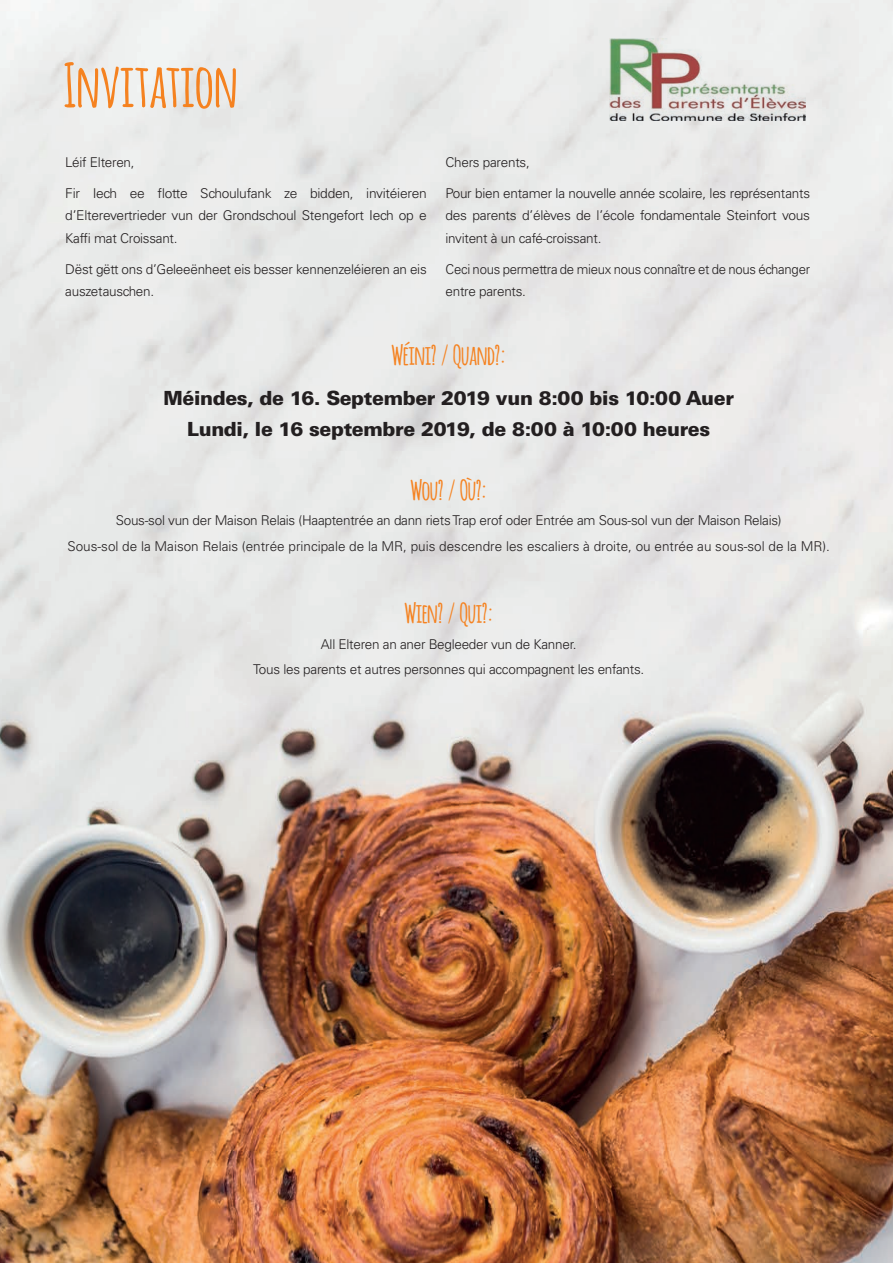
<style>
.page{position:relative;width:893px;height:1263px;background:#fff}
.page>*{position:absolute;margin:0;border:0;box-sizing:border-box;transform-origin:0 0}
.titre_fr-de{font:700 60px "Amatic";color:#f58220}
._32-texte_conseil_al{font:700 27px "Amatic";letter-spacing:-.02em;color:#f58220}
._32-texte_conseil_al-2{font:900 19.5px "Univers LT Std";letter-spacing:-.02em;color:#231f20}
._32-texte_conseil_al-3{font:300 13.5px/22.5px "Univers LT Std";letter-spacing:-.02em;color:#231f20;text-align:justify}
._32-texte_conseil_al-4{font:300 13.5px/25.5px "Univers LT Std";color:#231f20;text-align:center}
</style>
<div class="page">
<img style="left:0;top:0;width:893px;height:1263px">
<img style="left:610px;top:39px;width:195px;height:82px">
<p class="titre_fr-de" style="left:64px;top:43px;width:176px">Invitation</p>
<p class="_32-texte_conseil_al-3" style="left:65px;top:151px;width:71px">Léif Elteren,</p>
<p class="_32-texte_conseil_al-3" style="left:65px;top:182px;width:363px">Fir Iech ee flotte Schoulufank ze bidden, invitéieren d’Elterevertrieder vun der Grondschoul Stengefort Iech op e Kaffi mat Croissant.</p>
<p class="_32-texte_conseil_al-3" style="left:65px;top:258px;width:363px">Dëst gëtt ons d’Geleeënheet eis besser kennenzeléieren an eis auszetauschen.</p>
<p class="_32-texte_conseil_al-3" style="left:445px;top:151px;width:86px">Chers parents,</p>
<p class="_32-texte_conseil_al-3" style="left:445px;top:182px;width:366px">Pour bien entamer la nouvelle année scolaire, les représentants des parents d’élèves de l’école fondamentale Steinfort vous invitent à un café-croissant.</p>
<p class="_32-texte_conseil_al-3" style="left:446px;top:258px;width:366px">Ceci nous permettra de mieux nous connaître et de nous échanger entre parents.</p>
<p class="_32-texte_conseil_al" style="left:392px;top:336px;width:116px">Wéini? / Quand?:</p>
<p class="_32-texte_conseil_al-2" style="left:163px;top:385px;width:572px">Méindes, de 16. September 2019 vun 8:00 bis 10:00 Auer</p>
<p class="_32-texte_conseil_al-2" style="left:187px;top:417px;width:525px">Lundi, le 16 septembre 2019, de 8:00 à 10:00 heures</p>
<p class="_32-texte_conseil_al" style="left:410px;top:470px;width:78px">Wou? / Où?:</p>
<p class="_32-texte_conseil_al-4" style="left:67px;top:508px;width:764px">Sous-sol vun der Maison Relais (Haaptentrée an dann riets Trap erof oder Entrée am Sous-sol vun der Maison Relais)<br>Sous-sol de la Maison Relais (entrée principale de la MR, puis descendre les escaliers à droite, ou entrée au sous-sol de la MR).</p>
<p class="_32-texte_conseil_al" style="left:404px;top:594px;width:90px">Wien? / Qui?:</p>
<p class="_32-texte_conseil_al-3" style="left:253px;top:631px;width:393px;line-height:25.5px;text-align:center">All Elteren an aner Begleeder vun de Kanner.<br>Tous les parents et autres personnes qui accompagnent les enfants.</p>
</div>
